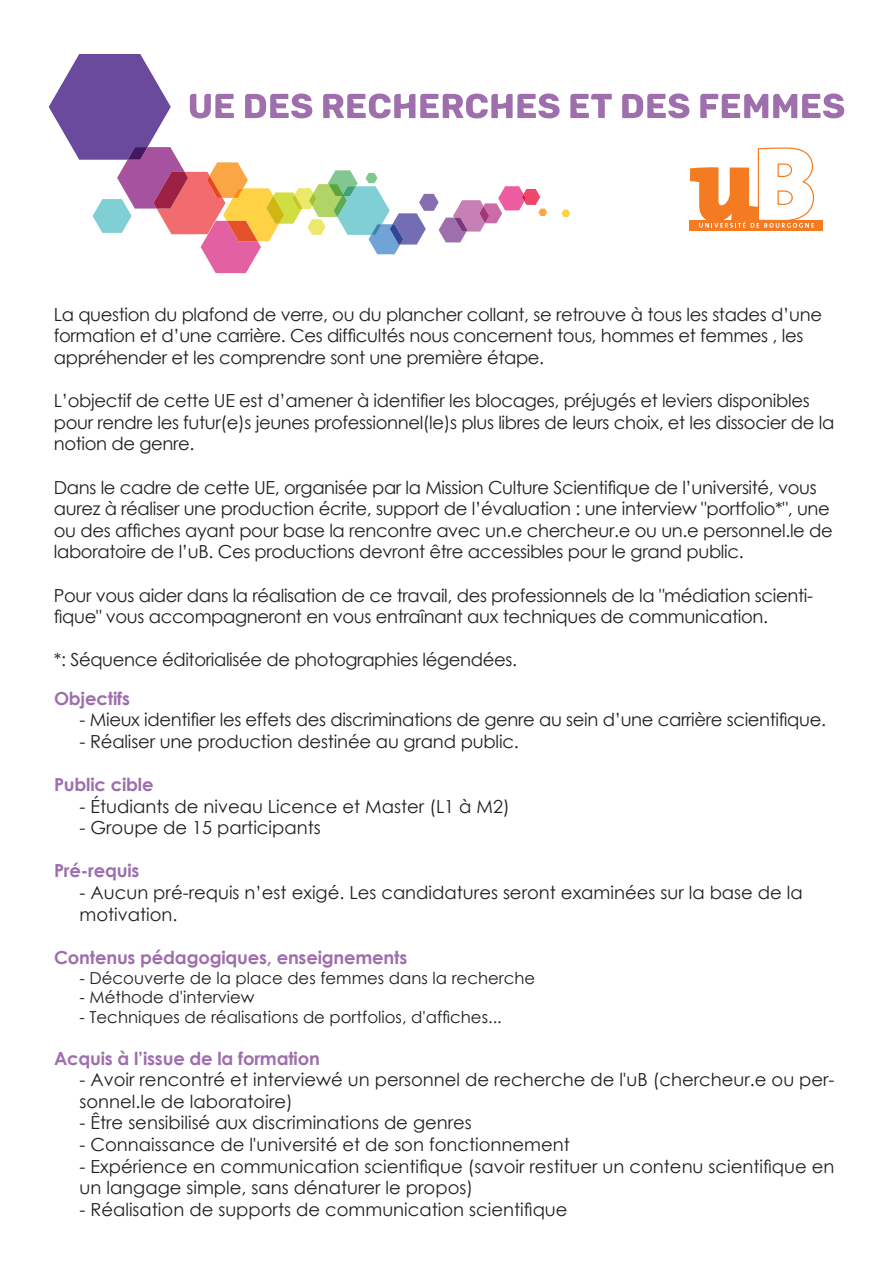
<style>
.page{position:relative;width:893px;height:1263px;background:#fff}
.page>*{position:absolute;margin:0;border:0;box-sizing:border-box;transform-origin:0 0}
.t1{font:18px/21.6px "Century Gothic";letter-spacing:-.02em;color:#231f20}
.t2{font:18px/21.6px "Century Gothic";color:#231f20}
.t3{font:700 18px "Century Gothic";letter-spacing:-.01em;color:#9e6ead}
.t4{font:16.5px "Century Gothic";color:#231f20}
</style>
<div class="page">
<svg style="left:49px;top:54px;width:795px;height:219px"></svg>
<p class="t1" style="left:54px;top:303px;width:770px">La question du plafond de verre, ou du plancher collant, se retrouve à tous les stades d’une formation et d’une carrière. Ces difficultés nous concernent tous, hommes et femmes , les appréhender et les comprendre sont une première étape.</p>
<p class="t1" style="left:54px;top:390px;width:782px">L’objectif de cette UE est d’amener à identifier les blocages, préjugés et leviers disponibles pour rendre les futur(e)s jeunes professionnel(le)s plus libres de leurs choix, et les dissocier de la notion de genre.</p>
<p class="t1" style="left:54px;top:476px;width:780px">Dans le cadre de cette UE, organisée par la Mission Culture Scientifique de l’université, vous aurez à réaliser une production écrite, support de l’évaluation : une interview "portfolio*", une ou des affiches ayant pour base la rencontre avec un.e chercheur.e ou un.e personnel.le de laboratoire de l’uB. Ces productions devront être accessibles pour le grand public.</p>
<p class="t1" style="left:54px;top:584px;width:761px">Pour vous aider dans la réalisation de ce travail, des professionnels de la "médiation scienti&shy;fique" vous accompagneront en vous entraînant aux techniques de communication.</p>
<p class="t1" style="left:54px;top:649px;width:465px">*: Séquence éditorialisée de photographies légendées.</p>
<p class="t3" style="left:54px;top:684px;width:77px">Objectifs</p>
<p class="t1" style="left:80px;top:708px;width:748px">- Mieux identifier les effets des discriminations de genre au sein d’une carrière scientifique.</p>
<p class="t1" style="left:80px;top:730px;width:441px">- Réaliser une production destinée au grand public.</p>
<p class="t3" style="left:54px;top:771px;width:101px">Public cible</p>
<p class="t2" style="left:80px;top:795px;width:432px">- Étudiants de niveau Licence et Master (L1 à M2)</p>
<p class="t2" style="left:80px;top:816px;width:243px">- Groupe de 15 participants</p>
<p class="t3" style="left:54px;top:857px;width:87px">Pré-requis</p>
<p class="t2" style="left:80px;top:881px;width:725px">- Aucun pré-requis n’est exigé. Les candidatures seront examinées sur la base de la motivation.</p>
<p class="t3" style="left:54px;top:943px;width:355px">Contenus pédagogiques, enseignements</p>
<p class="t4" style="left:80px;top:966px;width:457px">- Découverte de la place des femmes dans la recherche</p>
<p class="t4" style="left:80px;top:986px;width:177px">- Méthode d'interview</p>
<p class="t4" style="left:80px;top:1006px;width:424px">- Techniques de réalisations de portfolios, d'affiches...</p>
<p class="t3" style="left:54px;top:1044px;width:267px">Acquis à l’issue de la formation</p>
<p class="t2" style="left:80px;top:1068px;width:756px">- Avoir rencontré et interviewé un personnel de recherche de l'uB (chercheur.e ou per&shy;sonnel.le de laboratoire)</p>
<p class="t2" style="left:80px;top:1112px;width:394px">- Être sensibilisé aux discriminations de genres</p>
<p class="t2" style="left:80px;top:1133px;width:492px">- Connaissance de l'université et de son fonctionnement</p>
<p class="t2" style="left:80px;top:1155px;width:756px">- Expérience en communication scientifique (savoir restituer un contenu scientifique en un langage simple, sans dénaturer le propos)</p>
<p class="t2" style="left:80px;top:1198px;width:490px">- Réalisation de supports de communication scientifique</p>
</div>
